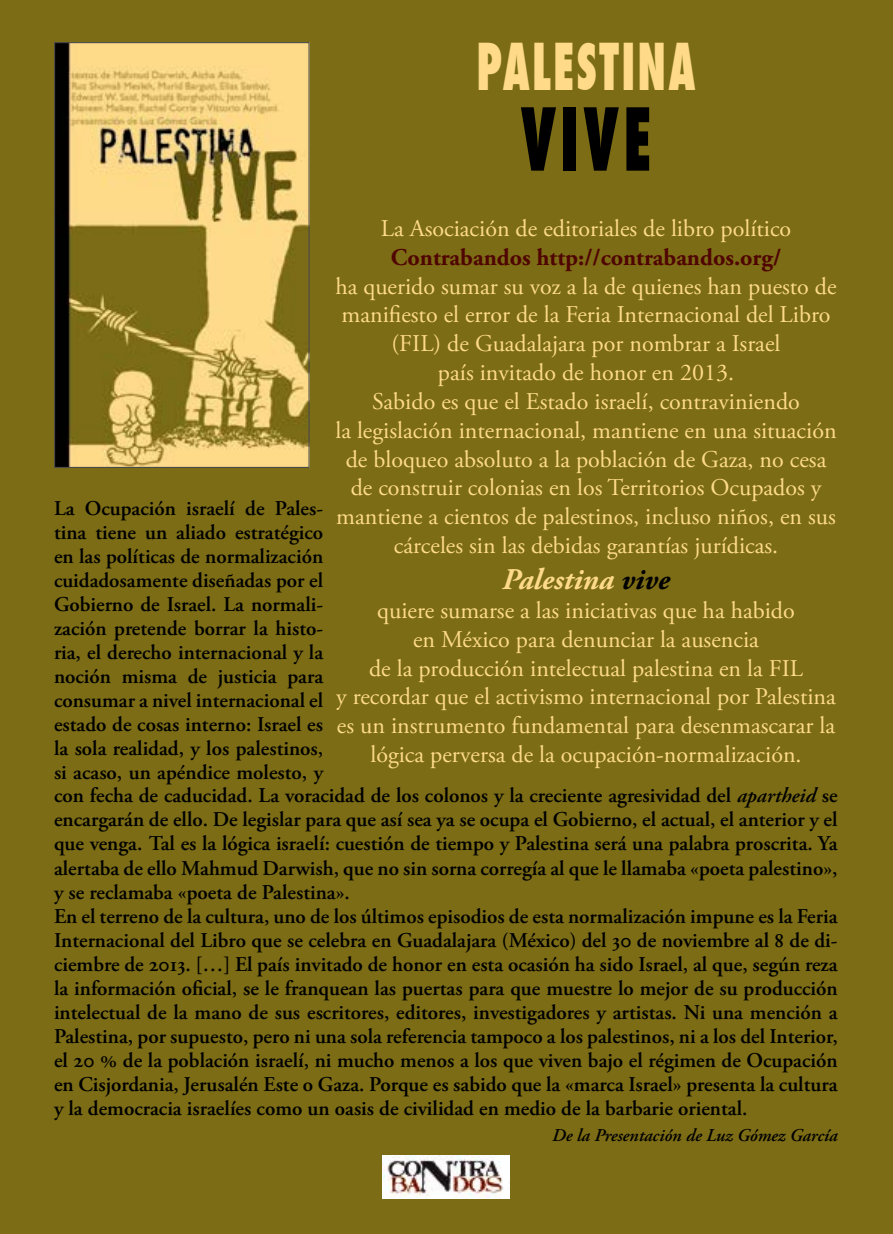
<style>
.page{position:relative;width:893px;height:1234px;background:#fff}
.page>*{position:absolute;margin:0;border:0;box-sizing:border-box;transform-origin:0 0}
.t1{font:800 condensed 84px "Futura";color:#000;scale:.71 1}
.t2{font:800 condensed 63px "Futura";letter-spacing:.05em;color:#feda89;scale:.71 1}
.t3{font:italic 700 30px "Adobe Garamond Pro";color:#feda89}
.t4{font:24px/28.8px "Adobe Garamond Pro";color:#feda89;text-align:center}
.t5{font:700 24px "Adobe Garamond Pro";color:#500503}
.t6{font:600 21px/24px "Adobe Garamond Pro";color:#000}
.t7{font:italic 600 18px "Adobe Garamond Pro";color:#000}
.s1{color:#000}
.s2{font-style:italic}
</style>
<div class="page">
<div style="left:0;top:0;width:893px;height:1233px;background:#7b6c15"></div>
<img style="left:56px;top:44px;width:252px;height:422px">
<div style="left:54px;top:42px;width:256px;height:426px;border:1px solid #4a4a49"></div>
<img style="left:382px;top:1155px;width:128px;height:43px">
<h2 class="t2" style="left:476px;top:24px;width:310px">PALESTINA</h2>
<h1 class="t1" style="left:521px;top:82px;width:185px">VIVE</h1>
<p class="t4" style="left:381px;top:215px;width:412px">La Asociación de editoriales de libro político</p>
<p class="t5" style="left:391px;top:243px;width:392px">Contrabandos http://contrabandos.org/</p>
<p class="t4" style="left:335px;top:272px;width:503px">ha querido sumar su voz a la de quienes han puesto de manifiesto el error de la Feria Internacional del Libro (FIL) de Guadalajara por nombrar a Israel<br>país invitado de honor en 2013.<br>Sabido es que el Estado israelí, contraviniendo<br>la legislación internacional, mantiene en una situación de bloqueo absoluto a la población de Gaza, no cesa de construir colonias en los Territorios Ocupados y mantiene a cientos de palestinos, incluso niños, en sus cárceles sin las debidas garantías jurídicas.</p>
<h3 class="t3" style="left:502px;top:562px;width:169px">Palestina <span class="s1">vive</span></h3>
<p class="t4" style="left:336px;top:596px;width:501px">quiere sumarse a las iniciativas que ha habido<br>en México para denunciar la ausencia<br>de la producción intelectual palestina en la FIL<br>y recordar que el activismo internacional por Palestina es un instrumento fundamental para desenmascarar la lógica perversa de la ocupación-normalización.</p>
<p class="t6" style="left:54px;top:783px;width:785px">con fecha de caducidad. La voracidad de los colonos y la creciente agresividad del <span class="s2">apartheid</span> se encargarán de ello. De legislar para que así sea ya se ocupa el Gobierno, el actual, el anterior y el que venga. Tal es la lógica israelí: cuestión de tiempo y Palestina será una palabra proscrita. Ya alertaba de ello Mahmud Darwish, que no sin sorna corregía al que le llamaba «poeta palestino», y se reclamaba «poeta de Palestina».<br>En el terreno de la cultura, uno de los últimos episodios de esta normalización impune es la Feria Internacional del Libro que se celebra en Guadalajara (México) del 30 de noviembre al 8 de di&shy;ciembre de 2013. […] El país invitado de honor en esta ocasión ha sido Israel, al que, según reza la información oficial, se le franquean las puertas para que muestre lo mejor de su producción intelectual de la mano de sus escritores, editores, investigadores y artistas. Ni una mención a Palestina, por supuesto, pero ni una sola referencia tampoco a los palestinos, ni a los del Interior, el 20 % de la población israelí, ni mucho menos a los que viven bajo el régimen de Ocupación en Cisjordania, Jerusalén Este o Gaza. Porque es sabido que la «marca Israel» presenta la cultura y la democracia israelíes como un oasis de civilidad en medio de la barbarie oriental.</p>
<p class="t7" style="left:552px;top:1124px;width:287px">De la Presentación de Luz Gómez García</p>
<p class="t6" style="left:54px;top:496px;width:271px;text-align:justify">La Ocupación israelí de Pales&shy;tina tiene un aliado estratégico en las políticas de normalización cuidadosamente diseñadas por el Gobierno de Israel. La normali&shy;zación pretende borrar la histo&shy;ria, el derecho internacional y la noción misma de justicia para consumar a nivel internacional el estado de cosas interno: Israel es la sola realidad, y los palestinos, si acaso, un apéndice molesto, y</p>
</div>
